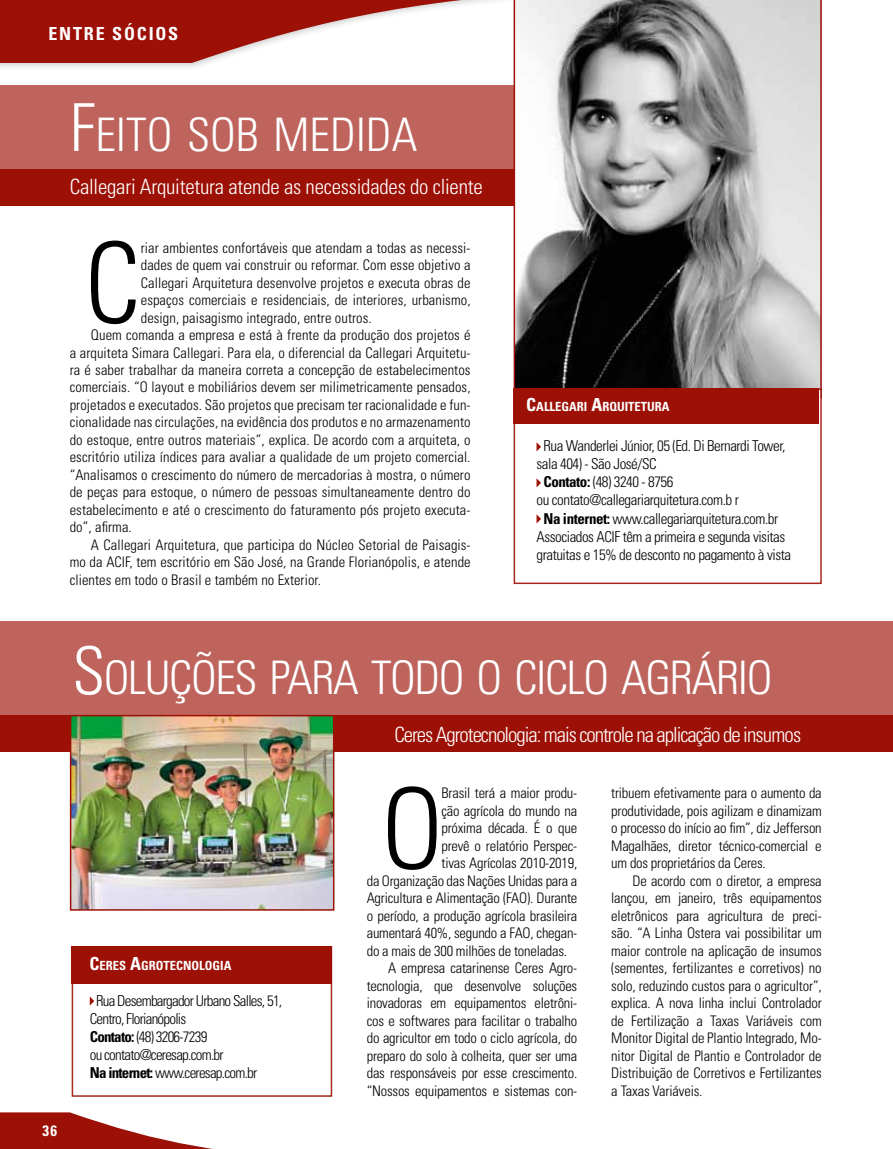
<style>
.page{position:relative;width:893px;height:1149px;background:#fff}
.page>*{position:absolute;margin:0;border:0;box-sizing:border-box;transform-origin:0 0}
.t1{font:300 condensed 111.3px "Univers LT Std";color:#000}
.t2{font:300 condensed 46.2px "Univers LT Std";letter-spacing:-.03em;color:#fff}
.t3{font:300 condensed 46.2px "Univers LT Std";color:#fff}
.t4{font:300 condensed 21px "Univers LT Std";letter-spacing:-.05em;color:#fff}
.t5{font:300 condensed 21px "Univers LT Std";letter-spacing:-.025em;color:#fff}
.t6{font:700 condensed 18px "Univers LT Std";letter-spacing:.1em;color:#fff}
.t7{font:300 condensed 15px "Univers LT Std";letter-spacing:-.03em;color:#000}
.t8{font:300 condensed 15px/18px "Univers LT Std";letter-spacing:-.05em;color:#000}
.t9{font:700 condensed 15px "Univers LT Std";color:#fff}
.t10{font:300 condensed 14.55px/17.4px "Univers LT Std";letter-spacing:.005em;color:#000;text-align:justify}
.t11{font:300 condensed 14.55px "Univers LT Std";letter-spacing:-.015em;color:#000}
.t12{font:700 condensed 12.6px "Univers LT Std";color:#fff}
.s1{font-size:66px}
.s2{font-size:18px}
.s3{font-weight:700}
</style>
<div class="page">
<div style="left:0;top:0;width:619px;height:72px;background:#000;opacity:.2"></div>
<svg style="left:0;top:0;width:514px;height:63px"></svg>
<svg style="left:0;top:1112px;width:207px;height:36px"></svg>
<div style="left:0;top:85px;width:677px;height:86px;background:#be645d"></div>
<div style="left:0;top:169px;width:677px;height:37px;background:#9c1006"></div>
<svg style="left:514px;top:0;width:308px;height:388px;background:#949392"></svg>
<div style="left:514px;top:388px;width:308px;height:196px;background:#fff;border:2px solid #9c1006"></div>
<div style="left:514px;top:388px;width:305px;height:36px;background:#9c1006"></div>
<svg style="left:537px;top:443px;width:4px;height:8px"></svg>
<svg style="left:537px;top:479px;width:4px;height:8px"></svg>
<svg style="left:537px;top:515px;width:4px;height:8px"></svg>
<div style="left:0;top:620px;width:893px;height:95px;background:#be645d"></div>
<div style="left:0;top:715px;width:893px;height:36px;background:#9c1006"></div>
<img style="left:73px;top:717px;width:258px;height:190px">
<div style="left:70px;top:714px;width:264px;height:196px;border:2px solid #9c1006"></div>
<div style="left:72px;top:945px;width:260px;height:151px;background:#fff;border:2px solid #9c1006"></div>
<div style="left:71px;top:945px;width:261px;height:37px;background:#9c1006"></div>
<svg style="left:90px;top:996px;width:4px;height:9px"></svg>
<hr style="left:892px;top:85px;width:1px;height:86px;background:#9c1006">
<hr style="left:892px;top:169px;width:1px;height:37px;background:#9c1006">
<hr style="left:892px;top:621px;width:1px;height:94px;background:#9c1006">
<hr style="left:892px;top:715px;width:1px;height:37px;background:#9c1006">
<p class="t6" style="left:48px;top:22px;width:131px">ENTRE SÓCIOS</p>
<h2 class="t3" style="left:70px;top:107px;width:349px"><span class="s1">F</span>EITO SOB MEDIDA</h2>
<h3 class="t5" style="left:70px;top:174px;width:415px">Callegari Arquitetura atende as necessidades do cliente</h3>
<h1 class="t1" style="left:85px;top:216px;width:57px">C</h1>
<p class="t10" style="left:141px;top:239px;width:331px">riar ambientes confortáveis que atendam a todas as necessi-</p>
<p class="t10" style="left:141px;top:256px;width:331px">dades de quem vai construir ou reformar. Com esse objetivo a</p>
<p class="t10" style="left:141px;top:274px;width:331px">Callegari Arquitetura desenvolve projetos e executa obras de</p>
<p class="t10" style="left:141px;top:291px;width:331px">espaços comerciais e residenciais, de interiores, urbanismo,</p>
<p class="t10" style="left:141px;top:308px;width:232px">design, paisagismo integrado, entre outros.</p>
<p class="t10" style="left:91px;top:326px;width:381px">Quem comanda a empresa e está à frente da produção dos projetos é</p>
<p class="t10" style="left:70px;top:343px;width:402px">a arquiteta Simara Callegari. Para ela, o diferencial da Callegari Arquitetu-</p>
<p class="t10" style="left:70px;top:361px;width:402px">ra é saber trabalhar da maneira correta a concepção de estabelecimentos</p>
<p class="t10" style="left:70px;top:378px;width:402px">comerciais. “O layout e mobiliários devem ser milimetricamente pensados,</p>
<p class="t10" style="left:70px;top:396px;width:402px">projetados e executados. São projetos que precisam ter racionalidade e fun-</p>
<p class="t10" style="left:70px;top:413px;width:402px">cionalidade nas circulações, na evidência dos produtos e no armazenamento</p>
<p class="t10" style="left:70px;top:431px;width:402px">do estoque, entre outros materiais”, explica. De acordo com a arquiteta, o</p>
<p class="t10" style="left:70px;top:448px;width:402px">escritório utiliza índices para avaliar a qualidade de um projeto comercial.</p>
<p class="t10" style="left:70px;top:466px;width:402px">“Analisamos o crescimento do número de mercadorias à mostra, o número</p>
<p class="t10" style="left:70px;top:483px;width:402px">de peças para estoque, o número de pessoas simultaneamente dentro do</p>
<p class="t10" style="left:70px;top:501px;width:402px">estabelecimento e até o crescimento do faturamento pós projeto executa-</p>
<p class="t10" style="left:70px;top:518px;width:64px">do”, afirma.</p>
<p class="t10" style="left:91px;top:535px;width:381px">A Callegari Arquitetura, que participa do Núcleo Setorial de Paisagis-</p>
<p class="t10" style="left:70px;top:553px;width:402px">mo da ACIF, tem escritório em São José, na Grande Florianópolis, e atende</p>
<p class="t10" style="left:70px;top:570px;width:253px">clientes em todo o Brasil e também no Exterior.</p>
<p class="t12" style="left:526px;top:399px;width:145px"><span class="s2">C</span>ALLEGARI <span class="s2">A</span>RQUITETURA</p>
<p class="t7" style="left:543px;top:437px;width:243px">Rua Wanderlei Júnior, 05 (Ed. Di Bernardi Tower,</p>
<p class="t7" style="left:537px;top:455px;width:122px">sala 404) - São José/SC</p>
<p class="t7" style="left:543px;top:473px;width:131px"><span class="s3">Contato:</span> (48) 3240 - 8756</p>
<p class="t7" style="left:537px;top:491px;width:204px">ou contato@callegariarquitetura.com.b r</p>
<p class="t7" style="left:543px;top:509px;width:236px"><span class="s3">Na internet:</span> www.callegariarquitetura.com.br</p>
<p class="t7" style="left:537px;top:527px;width:250px">Associados ACIF têm a primeira e segunda visitas</p>
<p class="t7" style="left:537px;top:545px;width:256px">gratuitas e 15% de desconto no pagamento à vista</p>
<h2 class="t2" style="left:72px;top:650px;width:702px"><span class="s1">S</span>OLUÇÕES PARA TODO O CICLO AGRÁRIO</h2>
<p class="t9" style="left:42px;top:1120px;width:16px">36</p>
<p class="t12" style="left:89px;top:957px;width:143px"><span class="s2">C</span>ERES <span class="s2">A</span>GROTECNOLOGIA</p>
<p class="t8" style="left:90px;top:991px;width:194px;text-indent:6px">Rua Desembargador Urbano Salles, 51,<br>Centro, Florianópolis<br><span class="s3">Contato:</span> (48) 3206-7239<br>ou contato@ceresap.com.br<br><span class="s3">Na internet:</span> www.ceresap.com.br</p>
<h3 class="t4" style="left:394px;top:721px;width:408px">Ceres Agrotecnologia: mais controle na aplicação de insumos</h3>
<h1 class="t1" style="left:381px;top:762px;width:63px">O</h1>
<p class="t11" style="left:442px;top:784px;width:137px">Brasil terá a maior produ-</p>
<p class="t11" style="left:442px;top:801px;width:137px">ção agrícola do mundo na</p>
<p class="t11" style="left:442px;top:819px;width:137px">próxima década. É o que</p>
<p class="t11" style="left:442px;top:836px;width:137px">prevê o relatório Perspec-</p>
<p class="t11" style="left:442px;top:854px;width:137px">tivas Agrícolas 2010-2019,</p>
<p class="t11" style="left:367px;top:871px;width:212px">da Organização das Nações Unidas para a</p>
<p class="t11" style="left:367px;top:889px;width:212px">Agricultura e Alimentação (FAO). Durante</p>
<p class="t11" style="left:367px;top:906px;width:212px">o período, a produção agrícola brasileira</p>
<p class="t11" style="left:367px;top:924px;width:212px">aumentará 40%, segundo a FAO, chegan-</p>
<p class="t11" style="left:367px;top:941px;width:202px">do a mais de 300 milhões de toneladas.</p>
<p class="t11" style="left:388px;top:959px;width:191px">A empresa catarinense Ceres Agro-</p>
<p class="t11" style="left:367px;top:976px;width:212px">tecnologia, que desenvolve soluções</p>
<p class="t11" style="left:367px;top:993px;width:212px">inovadoras em equipamentos eletrôni-</p>
<p class="t11" style="left:367px;top:1011px;width:212px">cos e softwares para facilitar o trabalho</p>
<p class="t11" style="left:367px;top:1028px;width:212px">do agricultor em todo o ciclo agrícola, do</p>
<p class="t11" style="left:367px;top:1046px;width:212px">preparo do solo à colheita, quer ser uma</p>
<p class="t11" style="left:367px;top:1063px;width:212px">das responsáveis por esse crescimento.</p>
<p class="t11" style="left:367px;top:1081px;width:212px">“Nossos equipamentos e sistemas con-</p>
<p class="t10" style="left:611px;top:784px;width:212px">tribuem efetivamente para o aumento da produtividade, pois agilizam e dinamizam o processo do início ao fim”, diz Jefferson Magalhães, diretor técnico-comercial e um dos proprietários da Ceres.</p>
<p class="t10" style="left:611px;top:871px;width:212px;text-indent:21px">De acordo com o diretor, a empresa lançou, em janeiro, três equipamentos eletrônicos para agricultura de preci&shy;são. “A Linha Ostera vai possibilitar um maior controle na aplicação de insumos (sementes, fertilizantes e corretivos) no solo, reduzindo custos para o agricultor”, explica. A nova linha inclui Controlador de Fertilização a Taxas Variáveis com Monitor Digital de Plantio Integrado, Mo&shy;nitor Digital de Plantio e Controlador de Distribuição de Corretivos e Fertilizantes a Taxas Variáveis.</p>
</div>
